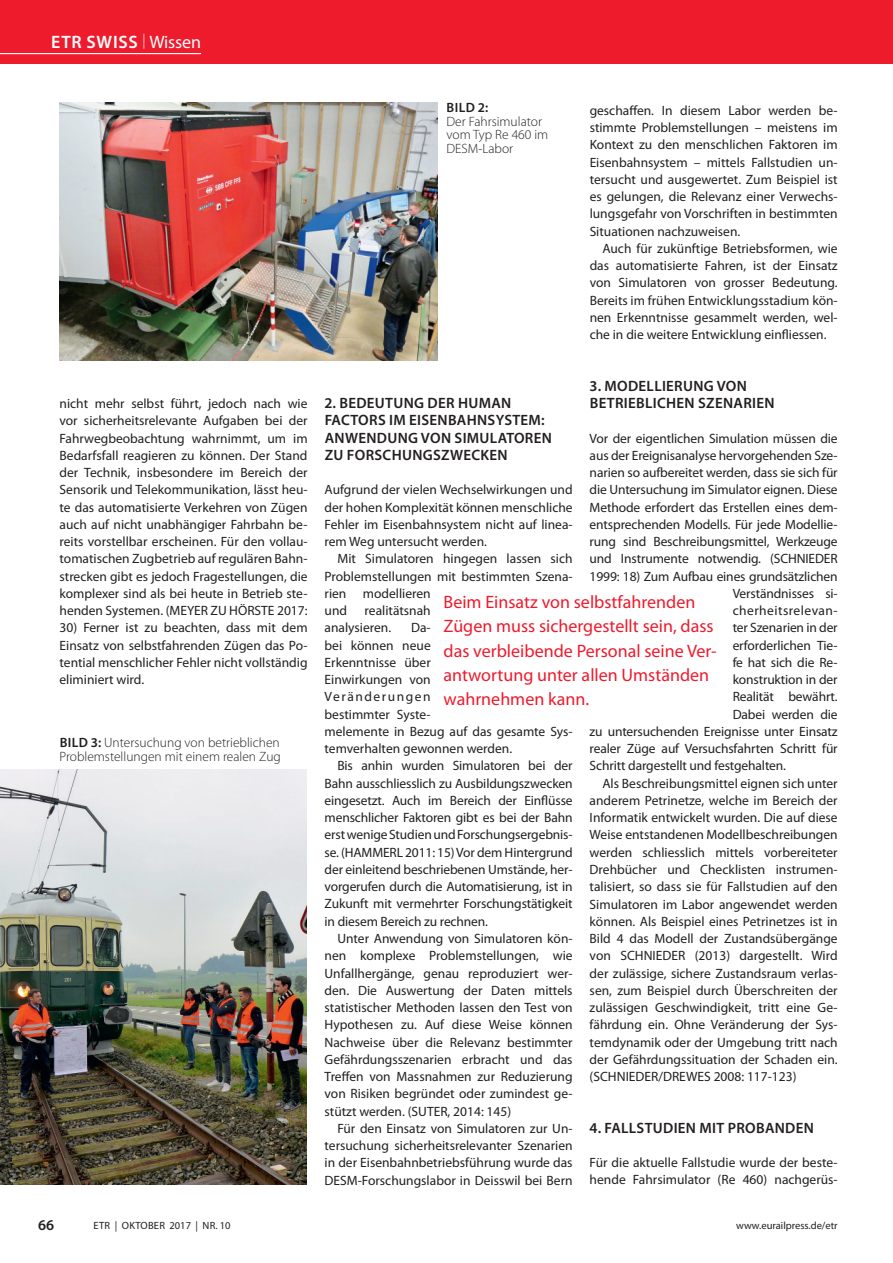
<style>
.page{position:relative;width:893px;height:1263px;background:#fff}
.page>*{position:absolute;margin:0;border:0;box-sizing:border-box;transform-origin:0 0}
.t1{font:18px/24.3px "Myriad Pro";color:#ee1b2d}
.t2{font:600 18px "Myriad Pro";letter-spacing:.04em;color:#fff}
.t3{font:600 15px/17.2px "Myriad Pro";letter-spacing:.02em;color:#231f20}
.t4{font:13.5px/17.2px "Myriad Pro";color:#231f20;text-align:justify}
.t5{font:300 13.5px/13.5px "Myriad Pro";color:#231f20}
.t6{font:13.5px "Myriad Pro";letter-spacing:.035em;color:#231f20}
.t7{font:600 13.5px "Myriad Pro";color:#231f20}
.t8{font:10.5px "Myriad Pro";color:#231f20}
.t9{font:10.5px "Myriad Pro";letter-spacing:.02em;color:#231f20}
.s1{font-weight:300;font-stretch:semi-condensed;font-size:15px}
.s2{font-weight:400}
.s3{font-weight:600}
</style>
<div class="page">
<div style="left:0;top:0;width:893px;height:64px;background:#ee1b2d"></div>
<hr style="left:0;top:53px;width:201px;height:1px;background:#fff">
<img style="left:60px;top:102px;width:378px;height:259px">
<img style="left:0;top:770px;width:307px;height:414px">
<h1 class="t2" style="left:51px;top:30px;width:151px">ETR SWISS <span class="s1">|</span> <span class="s2">Wissen</span></h1>
<p class="t4" style="left:60px;top:395px;width:250px">nicht mehr selbst führt, jedoch nach wie vor sicherheitsrelevante Aufgaben bei der Fahrwegbeobachtung wahrnimmt, um im Bedarfsfall reagieren zu können. Der Stand der Technik, insbesondere im Bereich der Sensorik und Telekommunikation, lässt heu&shy;te das automatisierte Verkehren von Zügen auch auf nicht unabhängiger Fahrbahn be&shy;reits vorstellbar erscheinen. Für den vollau&shy;tomatischen Zugbetrieb auf regulären Bahn&shy;strecken gibt es jedoch Fragestellungen, die komplexer sind als bei heute in Betrieb ste&shy;henden Systemen. (MEYER ZU HÖRSTE 2017:</p>
<p class="t4" style="left:60px;top:619px;width:250px">30) Ferner ist zu beachten, dass mit dem Einsatz von selbstfahrenden Zügen das Po&shy;tential menschlicher Fehler nicht vollständig eliminiert wird.</p>
<p class="t5" style="left:60px;top:736px;width:223px"><span class="s3">BILD 3:</span> Untersuchung von betrieblichen<br>Problemstellungen mit einem realen Zug</p>
<p class="t7" style="left:447px;top:99px;width:43px">BILD 2:</p>
<p class="t5" style="left:446px;top:114px;width:103px">Der Fahrsimulator vom Typ Re 460 im<br>DESM-Labor</p>
<p class="t4" style="left:590px;top:102px;width:250px">geschaffen. In diesem Labor werden be&shy;stimmte Problemstellungen – meistens im Kontext zu den menschlichen Faktoren im Eisenbahnsystem – mittels Fallstudien un&shy;tersucht und ausgewertet. Zum Beispiel ist es gelungen, die Relevanz einer Verwechs&shy;lungsgefahr von Vorschriften in bestimmten Situationen nachzuweisen.</p>
<p class="t4" style="left:590px;top:240px;width:250px;text-indent:13px">Auch für zukünftige Betriebsformen, wie das automatisierte Fahren, ist der Einsatz von Simulatoren von grosser Bedeutung.<br>Bereits im frühen Entwicklungsstadium kön&shy;nen Erkenntnisse gesammelt werden, wel&shy;che in die weitere Entwicklung einfliessen.</p>
<p class="t3" style="left:590px;top:377px;width:186px">3. MODELLIERUNG VON<br>BETRIEBLICHEN SZENARIEN</p>
<p class="t4" style="left:590px;top:429px;width:250px">Vor der eigentlichen Simulation müssen die</p>
<p class="t4" style="left:590px;top:446px;width:250px">aus der Ereignisanalyse hervorgehenden Sze-</p>
<p class="t4" style="left:590px;top:464px;width:250px">narien so aufbereitet werden, dass sie sich für</p>
<p class="t4" style="left:590px;top:481px;width:250px">die Untersuchung im Simulator eignen. Diese</p>
<p class="t4" style="left:590px;top:498px;width:250px">Methode erfordert das Erstellen eines dem-</p>
<p class="t4" style="left:590px;top:515px;width:250px">entsprechenden Modells. Für jede Modellie-</p>
<p class="t4" style="left:590px;top:533px;width:250px">rung sind Beschreibungsmittel, Werkzeuge</p>
<p class="t4" style="left:590px;top:550px;width:250px">und Instrumente notwendig. (SCHNIEDER</p>
<p class="t4" style="left:590px;top:567px;width:250px">1999: 18) Zum Aufbau eines grundsätzlichen</p>
<p class="t4" style="left:733px;top:584px;width:107px">Verständnisses si-</p>
<p class="t6" style="left:733px;top:602px;width:107px">cherheitsrelevan-</p>
<p class="t4" style="left:733px;top:619px;width:107px">ter Szenarien in der</p>
<p class="t4" style="left:733px;top:636px;width:107px">erforderlichen Tie-</p>
<p class="t4" style="left:733px;top:653px;width:107px">fe hat sich die Re-</p>
<p class="t4" style="left:733px;top:671px;width:107px">konstruktion in der</p>
<p class="t4" style="left:733px;top:688px;width:107px">Realität bewährt.</p>
<p class="t4" style="left:733px;top:705px;width:107px">Dabei werden die</p>
<p class="t4" style="left:590px;top:722px;width:250px">zu untersuchenden Ereignisse unter Einsatz</p>
<p class="t4" style="left:590px;top:740px;width:250px">realer Züge auf Versuchsfahrten Schritt für</p>
<p class="t4" style="left:590px;top:757px;width:198px">Schritt dargestellt und festgehalten.</p>
<p class="t4" style="left:602px;top:774px;width:237px">Als Beschreibungsmittel eignen sich unter</p>
<p class="t4" style="left:590px;top:792px;width:250px">anderem Petrinetze, welche im Bereich der</p>
<p class="t4" style="left:590px;top:809px;width:250px">Informatik entwickelt wurden. Die auf diese</p>
<p class="t4" style="left:590px;top:826px;width:250px">Weise entstandenen Modellbeschreibungen</p>
<p class="t4" style="left:590px;top:843px;width:250px">werden schliesslich mittels vorbereiteter</p>
<p class="t4" style="left:590px;top:861px;width:250px">Drehbücher und Checklisten instrumen-</p>
<p class="t4" style="left:590px;top:878px;width:249px">talisiert, so dass sie für Fallstudien auf den</p>
<p class="t4" style="left:590px;top:895px;width:250px">Simulatoren im Labor angewendet werden</p>
<p class="t4" style="left:590px;top:912px;width:250px">können. Als Beispiel eines Petrinetzes ist in</p>
<p class="t4" style="left:590px;top:930px;width:250px">Bild 4 das Modell der Zustandsübergänge</p>
<p class="t4" style="left:590px;top:947px;width:250px">von SCHNIEDER (2013) dargestellt. Wird</p>
<p class="t4" style="left:590px;top:964px;width:250px">der zulässige, sichere Zustandsraum verlas-</p>
<p class="t4" style="left:590px;top:981px;width:250px">sen, zum Beispiel durch Überschreiten der</p>
<p class="t4" style="left:590px;top:999px;width:250px">zulässigen Geschwindigkeit, tritt eine Ge-</p>
<p class="t4" style="left:590px;top:1016px;width:250px">fährdung ein. Ohne Veränderung der Sys-</p>
<p class="t4" style="left:590px;top:1033px;width:250px">temdynamik oder der Umgebung tritt nach</p>
<p class="t4" style="left:590px;top:1050px;width:250px">der Gefährdungssituation der Schaden ein.</p>
<p class="t4" style="left:590px;top:1068px;width:208px">(SCHNIEDER/DREWES 2008: 117-123)</p>
<p class="t3" style="left:590px;top:1119px;width:226px">4. FALLSTUDIEN MIT PROBANDEN</p>
<p class="t4" style="left:590px;top:1154px;width:250px">Für die aktuelle Fallstudie wurde der beste&shy;hende Fahrsimulator (Re 460) nachgerüs-</p>
<p class="t3" style="left:325px;top:394px;width:229px">2. BEDEUTUNG DER HUMAN<br>FACTORS IM EISENBAHNSYSTEM:<br>ANWENDUNG VON SIMULATOREN<br>ZU FORSCHUNGSZWECKEN</p>
<p class="t4" style="left:325px;top:481px;width:250px">Aufgrund der vielen Wechselwirkungen und der hohen Komplexität können menschliche Fehler im Eisenbahnsystem nicht auf linea&shy;rem Weg untersucht werden.</p>
<p class="t4" style="left:325px;top:550px;width:250px;text-align:left;text-indent:13px">Mit Simulatoren hingegen lassen sich<br>Problemstellungen mit bestimmten Szena&shy;rien modellieren<br>und</p>
<h1 class="t1" style="left:443px;top:590px;width:275px">Beim Einsatz von selbstfahrenden<br>Zügen muss sichergestellt sein, dass das verbleibende Personal seine Ver&shy;antwortung unter allen Umständen wahrnehmen kann.</h1>
<p class="t4" style="left:325px;top:602px;width:108px;text-indent:40px">realitätsnah analysieren.</p>
<p class="t4" style="left:325px;top:619px;width:250px;text-align:left;text-indent:87px">Da-<br>bei können neue<br>Erkenntnisse über<br>Einwirkungen von<br>Veränderungen<br>bestimmter Syste-<br>melemente in Bezug auf das gesamte Sys&shy;temverhalten gewonnen werden.</p>
<p class="t4" style="left:325px;top:757px;width:250px;text-indent:13px">Bis anhin wurden Simulatoren bei der Bahn ausschliesslich zu Ausbildungszwecken eingesetzt. Auch im Bereich der Einflüsse menschlicher Faktoren gibt es bei der Bahn erst wenige Studien und Forschungsergebnis&shy;se. (HAMMERL 2011: 15) Vor dem Hintergrund der einleitend beschriebenen Umstände, her&shy;vorgerufen durch die Automatisierung, ist in Zukunft mit vermehrter Forschungstätigkeit in diesem Bereich zu rechnen.</p>
<p class="t4" style="left:325px;top:930px;width:250px;text-indent:13px">Unter Anwendung von Simulatoren kön&shy;nen komplexe Problemstellungen, wie Unfallhergänge, genau reproduziert wer&shy;den. Die Auswertung der Daten mittels statistischer Methoden lassen den Test von Hypothesen zu. Auf diese Weise können Nachweise über die Relevanz bestimmter Gefährdungsszenarien erbracht und das Treffen von Massnahmen zur Reduzierung von Risiken begründet oder zumindest ge&shy;stützt werden. (SUTER, 2014: 145)</p>
<p class="t4" style="left:325px;top:1119px;width:250px;text-indent:13px">Für den Einsatz von Simulatoren zur Un&shy;tersuchung sicherheitsrelevanter Szenarien in der Eisenbahnbetriebsführung wurde das DESM-Forschungslabor in Deisswil bei Bern</p>
<p class="t3" style="left:38px;top:1215px;width:18px">66</p>
<p class="t9" style="left:94px;top:1219px;width:138px">ETR | OKTOBER 2017 | NR. 10</p>
<p class="t8" style="left:736px;top:1219px;width:103px">www.eurailpress.de/etr</p>
</div>
